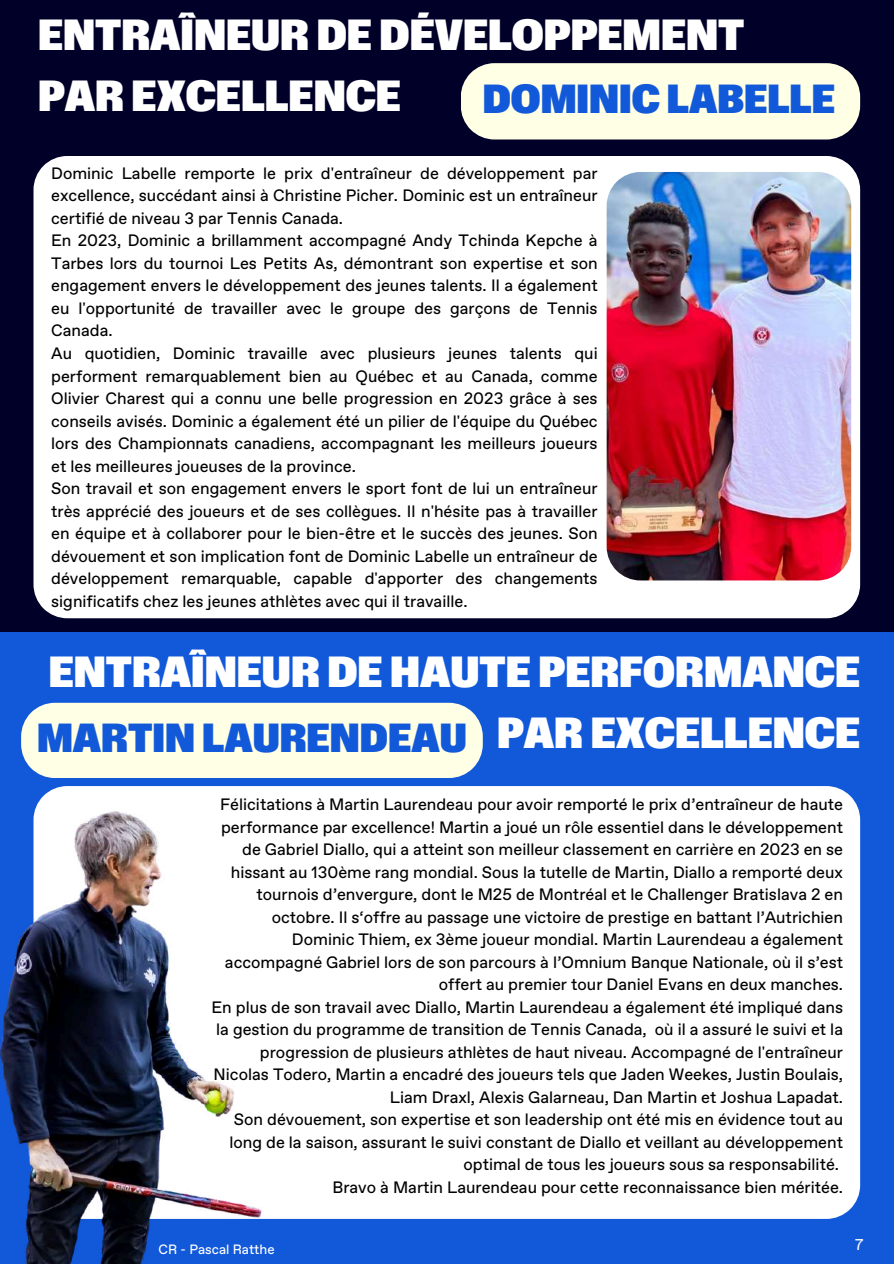
<style>
.page{position:relative;width:894px;height:1264px;background:#fff}
.page>*{position:absolute;margin:0;border:0;box-sizing:border-box;transform-origin:0 0}
.t1{font:semi-condensed 43.5px/60.8px "ABC Gravity";color:#fff}
.t2{font:semi-condensed 40.65px "ABC Gravity";color:#1259da}
.t3{font:16.5px/22.5px "ABC Favorit";color:#000}
.t4{font:15.6px "ABC Favorit";color:#faf9f8}
.t5{font:13.5px "ABC Favorit";color:#fff}
.s1{font-size:43.5px;color:#fff}
</style>
<div class="page">
<div style="left:0;top:0;width:893px;height:1263px;background:#1259da"></div>
<div style="left:0;top:0;width:893px;height:631px;background:#000029"></div>
<div style="left:33px;top:156px;width:826px;height:462px;background:#fff"></div>
<div style="left:461px;top:63px;width:398px;height:76px;background:#ffffe5"></div>
<div style="left:21px;top:702px;width:461px;height:76px;background:#ffffe5"></div>
<div style="left:35px;top:786px;width:824px;height:432px;background:#fff"></div>
<img style="left:606px;top:172px;width:245px;height:408px">
<img style="left:0;top:808px;width:278px;height:455px">
<h1 class="t1" style="left:38px;top:7px;width:707px">ENTRAÎNEUR DE DÉVELOPPEMENT<br>PAR EXCELLENCE</h1>
<h2 class="t2" style="left:482px;top:75px;width:354px">DOMINIC LABELLE</h2>
<p class="t3" style="left:51px;top:162px;width:548px">Dominic Labelle remporte le prix d'entraîneur de développement par excellence, succédant ainsi à Christine Picher. Dominic est un entraîneur certifié de niveau 3 par Tennis Canada.<br>En 2023, Dominic a brillamment accompagné Andy Tchinda Kepche à Tarbes lors du tournoi Les Petits As, démontrant son expertise et son engagement envers le développement des jeunes talents. Il a également eu l'opportunité de travailler avec le groupe des garçons de Tennis Canada.<br>Au quotidien, Dominic travaille avec plusieurs jeunes talents qui performent remarquablement bien au Québec et au Canada, comme Olivier Charest qui a connu une belle progression en 2023 grâce à ses conseils avisés. Dominic a également été un pilier de l'équipe du Québec lors des Championnats canadiens, accompagnant les meilleurs joueurs et les meilleures joueuses de la province.<br>Son travail et son engagement envers le sport font de lui un entraîneur très apprécié des joueurs et de ses collègues. Il n'hésite pas à travailler en équipe et à collaborer pour le bien-être et le succès des jeunes. Son dévouement et son implication font de Dominic Labelle un entraîneur de développement remarquable, capable d'apporter des changements significatifs chez les jeunes athlètes avec qui il travaille.</p>
<h1 class="t1" style="left:49px;top:644px;width:812px">ENTRAÎNEUR DE HAUTE PERFORMANCE</h1>
<h2 class="t2" style="left:37px;top:713px;width:824px">MARTIN LAURENDEAU <span class="s1">PAR EXCELLENCE</span></h2>
<p class="t3" style="left:211px;top:793px;width:633px;text-align:right">Félicitations à Martin Laurendeau pour avoir remporté le prix d’entraîneur de haute performance par excellence! Martin a joué un rôle essentiel dans le développement de Gabriel Diallo, qui a atteint son meilleur classement en carrière en 2023 en se hissant au 130ème rang mondial. Sous la tutelle de Martin, Diallo a remporté deux tournois d’envergure, dont le M25 de Montréal et le Challenger Bratislava 2 en octobre. Il s‘offre au passage une victoire de prestige en battant l’Autrichien Dominic Thiem, ex 3ème joueur mondial. Martin Laurendeau a également accompagné Gabriel lors de son parcours à l’Omnium Banque Nationale, où il s’est offert au premier tour Daniel Evans en deux manches.<br>En plus de son travail avec Diallo, Martin Laurendeau a également été impliqué dans la gestion du programme de transition de Tennis Canada, où il a assuré le suivi et la progression de plusieurs athlètes de haut niveau. Accompagné de l'entraîneur Nicolas Todero, Martin a encadré des joueurs tels que Jaden Weekes, Justin Boulais, Liam Draxl, Alexis Galarneau, Dan Martin et Joshua Lapadat.<br>Son dévouement, son expertise et son leadership ont été mis en évidence tout au long de la saison, assurant le suivi constant de Diallo et veillant au développement optimal de tous les joueurs sous sa responsabilité.<br>Bravo à Martin Laurendeau pour cette reconnaissance bien méritée.</p>
<p class="t5" style="left:159px;top:1239px;width:117px">CR - Pascal Ratthe</p>
<p class="t4" style="left:854px;top:1233px;width:10px">7</p>
</div>
